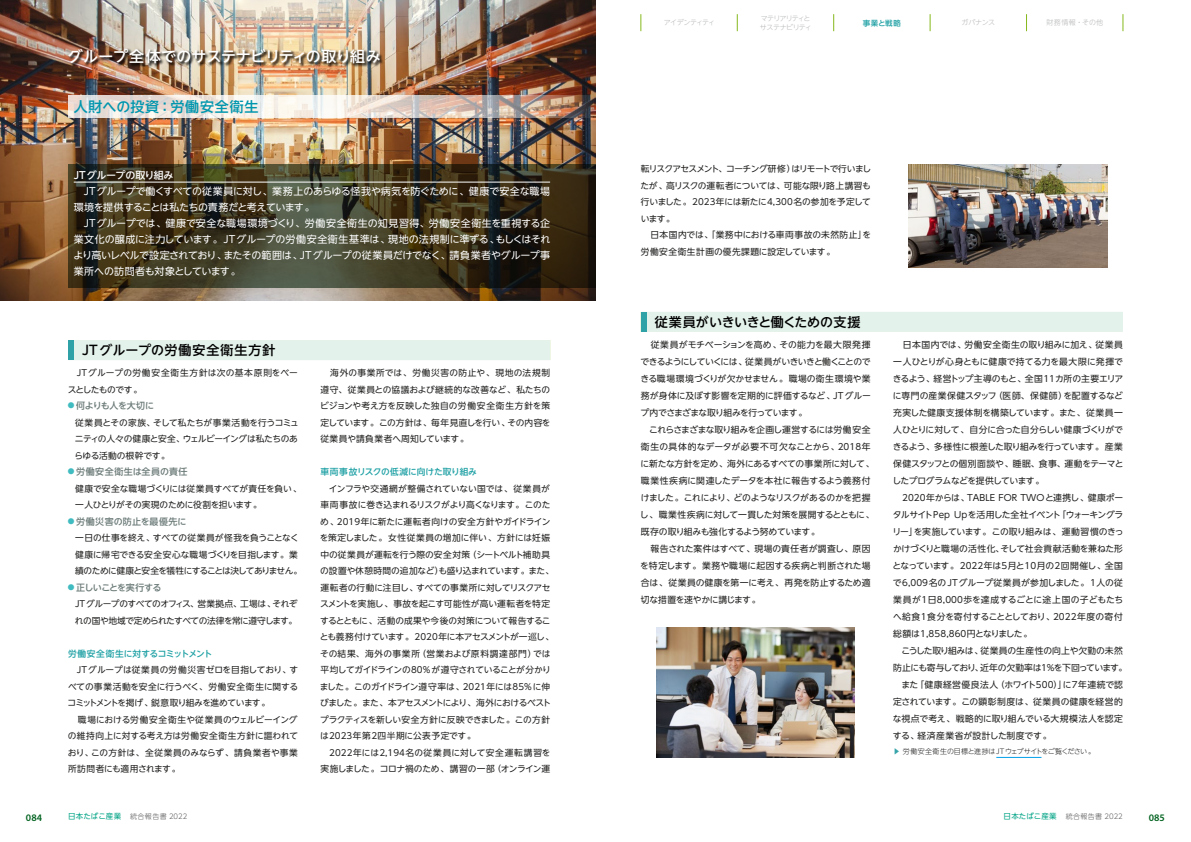
<style>
.page{position:relative;width:1191px;height:842px;background:#fff}
.page>*{position:absolute;margin:0;border:0;box-sizing:border-box;transform-origin:0 0}
.t1{font:500 15px "UD Shin Go NT Pro";letter-spacing:-.01em;color:#fff}
.t2{font:500 14px "UD Shin Go NT Pro";letter-spacing:.06em;color:#0096ae}
.t3{font:500 13px "UD Shin Go NT Pro";letter-spacing:-.02em;color:#000}
.t4{font:500 13px "UD Shin Go NT Pro";letter-spacing:.075em;color:#000}
.t5{font:10px/16px "UD Shin Go NT Pro";letter-spacing:-.02em;color:#fff}
.t6{font:500 10px "UD Shin Go NT Pro";letter-spacing:-.025em;color:#fff}
.t7{font:600 10px "Myriad Pro";color:#00621f}
.t8{font:500 9px "UD Shin Go NT Pro";letter-spacing:.06em;color:#697976}
.t9{font:500 9px "UD Shin Go NT Pro";letter-spacing:-.06em;color:#697976}
.t10{font:500 9px "UD Shin Go NT Pro";letter-spacing:-.035em;color:#697976}
.t11{font:8.8px/17px "UD Shin Go NT Pro";letter-spacing:-.02em;color:#1f1e1d}
.t12{font:8.7px/16.5px "UD Shin Go NT Pro";letter-spacing:-.015em;color:#1f1e1d}
.t13{font:8.7px/16.5px "UD Shin Go NT Pro";letter-spacing:-.035em;color:#1f1e1d}
.t14{font:8.7px/16.5px "UD Shin Go NT Pro";letter-spacing:-.05em;color:#1f1e1d}
.t15{font:8.7px/16.5px "UD Shin Go NT Pro";letter-spacing:.02em;color:#1f1e1d}
.t16{font:500 8.7px "UD Shin Go NT Pro";letter-spacing:-.01em;color:#1ea0a4}
.t17{font:500 8.7px "UD Shin Go NT Pro";letter-spacing:-.03em;color:#1ea0a4}
.t18{font:500 7.5px "UD Shin Go NT Pro";letter-spacing:.015em;color:#1ea0a4}
.t19{font:300 7px "UD Shin Go NT Pro";letter-spacing:.05em;color:#595757}
.t20{font:300 7px "UD Shin Go NT Pro";letter-spacing:-.015em;color:#1f1e1d}
.t21{font:300 7px "UD Shin Go NT Pro";letter-spacing:-.07em;color:#b5b6b6}
.t22{font:300 7px/9px "UD Shin Go NT Pro";letter-spacing:-.115em;color:#b5b6b6}
.s1{color:#36a4a9}
.s2{font-weight:400;font-size:7.5px;color:#00a385}
</style>
<div class="page">
<img style="left:0;top:0;width:595px;height:300px">
<hr style="left:996px;top:757px;width:45px;height:1px;background:#00a0e9">
<img style="left:656px;top:627px;width:199px;height:130px">
<div style="left:68px;top:340px;width:482px;height:20px;background:#e3f2eb"></div>
<div style="left:68px;top:340px;width:6px;height:20px;background:#2ea2a7"></div>
<div style="left:641px;top:312px;width:482px;height:20px;background:#e3f2eb"></div>
<div style="left:641px;top:312px;width:5px;height:20px;background:#2ea2a7"></div>
<svg style="left:68px;top:164px;width:527px;height:124px;background:#3b3520"></svg>
<hr style="left:74px;top:182px;width:476px;height:1px;background:#fff">
<img style="left:68px;top:95px;width:527px;height:23px">
<img style="left:908px;top:164px;width:199px;height:104px">
<div style="left:68px;top:48px;width:316px;height:20px;background:#000;opacity:.75"></div>
<svg style="left:640px;top:14px;width:1px;height:17px"></svg>
<svg style="left:737px;top:14px;width:1px;height:17px"></svg>
<svg style="left:833px;top:14px;width:1px;height:17px"></svg>
<svg style="left:929px;top:14px;width:1px;height:17px"></svg>
<svg style="left:1026px;top:14px;width:1px;height:17px"></svg>
<svg style="left:1122px;top:14px;width:1px;height:17px"></svg>
<h1 class="t1" style="left:68px;top:45px;width:314px">グループ全体でのサステナビリティの取り組み</h1>
<h2 class="t2" style="left:74px;top:96px;width:186px">人財への投資：労働安全衛生</h2>
<p class="t6" style="left:74px;top:167px;width:101px">JTグループの取り組み</p>
<p class="t5" style="left:73px;top:183px;width:478px;text-indent:10px">JTグループで働くすべての従業員に対し、業務上のあらゆる怪我や病気を防ぐために、健康で安全な職場環境を提供することは私たちの責務だと考えています。<br>　JTグループでは、健康で安全な職場環境づくり、労働安全衛生の知見習得、労働安全衛生を重視する企業文化の醸成に注力しています。JTグループの労働安全衛生基準は、現地の法規制に準ずる、もしくはそれより高いレベルで設定されており、またその範囲は、JTグループの従業員だけでなく、請負業者やグループ事業所への訪問者も対象としています。</p>
<h3 class="t4" style="left:82px;top:340px;width:195px">JTグループの労働安全衛生方針</h3>
<p class="t15" style="left:68px;top:364px;width:232px">　JTグループの労働安全衛生方針は次の基本原則をベースとしたものです。</p>
<p class="t10" style="left:68px;top:399px;width:87px"><sup>■</sup> 何よりも人を大切に</p>
<p class="t12" style="left:75px;top:414px;width:226px;text-align:justify">従業員とその家族、そして私たちが事業活動を行うコミュニティの人々の健康と安全、ウェルビーイングは私たちのあらゆる活動の根幹です。</p>
<p class="t8" style="left:68px;top:465px;width:121px"><sup>■</sup> 労働安全衛生は全員の責任</p>
<p class="t12" style="left:75px;top:480px;width:228px">健康で安全な職場づくりには従業員すべてが責任を負い、一人ひとりがその実現のために役割を担います。</p>
<p class="t8" style="left:68px;top:514px;width:120px"><sup>■</sup> 労働災害の防止を最優先に</p>
<p class="t13" style="left:75px;top:529px;width:229px">一日の仕事を終え、すべての従業員が怪我を負うことなく健康に帰宅できる安全安心な職場づくりを目指します。業績のために健康と安全を犠牲にすることは決してありません。</p>
<p class="t9" style="left:68px;top:580px;width:95px"><sup>■</sup> 正しいことを実行する</p>
<p class="t14" style="left:75px;top:595px;width:224px">JTグループのすべてのオフィス、営業拠点、工場は、それぞれの国や地域で定められたすべての法律を常に遵守します。</p>
<p class="t17" style="left:68px;top:646px;width:146px">労働安全衛生に対するコミットメント</p>
<p class="t12" style="left:68px;top:661px;width:232px">　JTグループは従業員の労働災害ゼロを目指しており、すべての事業活動を安全に行うべく、労働安全衛生に関するコミットメントを掲げ、鋭意取り組みを進めています。<br>　職場における労働安全衛生や従業員のウェルビーイングの維持向上に対する考え方は労働安全衛生方針に謳われており、この方針は、全従業員のみならず、請負業者や事業所訪問者にも適用されます。</p>
<p class="t12" style="left:320px;top:364px;width:232px;text-align:justify">　海外の事業所では、労働災害の防止や、現地の法規制遵守、従業員との協議および継続的な改善など、私たちのビジョンや考え方を反映した独自の労働安全衛生方針を策定しています。この方針は、毎年見直しを行い、その内容を従業員や請負業者へ周知しています。</p>
<p class="t16" style="left:320px;top:465px;width:158px">車両事故リスクの低減に向けた取り組み</p>
<p class="t12" style="left:320px;top:480px;width:236px">　インフラや交通網が整備されていない国では、従業員が車両事故に巻き込まれるリスクがより高くなります。このため、2019年に新たに運転者向けの安全方針やガイドラインを策定しました。女性従業員の増加に伴い、方針には妊娠中の従業員が運転を行う際の安全対策（シートベルト補助具の設置や休憩時間の追加など）も盛り込まれています。また、運転者の行動に注目し、すべての事業所に対してリスクアセスメントを実施し、事故を起こす可能性が高い運転者を特定するとともに、活動の成果や今後の対策について報告することも義務付けています。2020年に本アセスメントが一巡し、その結果、海外の事業所（営業および原料調達部門）では平均してガイドラインの80% が遵守されていることが分かりました。このガイドライン遵守率は、2021年には85%に伸びました。また、本アセスメントにより、海外におけるベストプラクティスを新しい安全方針に反映できました。この方針は2023年第2四半期に公表予定です。<br>　2022年には2,194名の従業員に対して安全運転講習を実施しました。コロナ禍のため、講習の一部（オンライン運</p>
<p class="t21" style="left:664px;top:17px;width:53px">アイデンティティ</p>
<p class="t22" style="left:760px;top:13px;width:54px">マテリアリティとサステナビリティ</p>
<p class="t18" style="left:863px;top:17px;width:39px">事業と戦略</p>
<p class="t21" style="left:961px;top:17px;width:35px">ガバナンス</p>
<p class="t21" style="left:1046px;top:17px;width:58px">財務情報・その他</p>
<p class="t12" style="left:640px;top:160px;width:232px">転リスクアセスメント、コーチング研修）はリモートで行いましたが、高リスクの運転者については、可能な限り路上講習も行いました。2023年には新たに4,300名の参加を予定しています。<br>　日本国内では、「業務中における車両事故の未然防止」を労働安全衛生計画の優先課題に設定しています。</p>
<h3 class="t3" style="left:655px;top:311px;width:207px">従業員がいきいきと働くための支援</h3>
<p class="t11" style="left:640px;top:336px;width:236px">　従業員がモチベーションを高め、その能力を最大限発揮できるようにしていくには、従業員がいきいきと働くことのできる職場環境づくりが欠かせません。職場の衛生環境や業務が身体に及ぼす影響を定期的に評価するなど、JTグループ内でさまざまな取り組みを行っています。<br>　これらさまざまな取り組みを企画し運営するには労働安全衛生の具体的なデータが必要不可欠なことから、2018年に新たな方針を定め、海外にあるすべての事業所に対して、職業性疾病に関連したデータを本社に報告するよう義務付けました。これにより、どのようなリスクがあるのかを把握し、職業性疾病に対して一貫した対策を展開するとともに、既存の取り組みも強化するよう努めています。<br>　報告された案件はすべて、現場の責任者が調査し、原因を特定します。業務や職場に起因する疾病と判断された場合は、従業員の健康を第一に考え、再発を防止するため適切な措置を速やかに講じます。</p>
<p class="t11" style="left:892px;top:336px;width:236px">　日本国内では、労働安全衛生の取り組みに加え、従業員一人ひとりが心身ともに健康で持てる力を最大限に発揮できるよう、経営トップ主導のもと、全国11カ所の主要エリアに専門の産業保健スタッフ（医師、保健師）を配置するなど充実した健康支援体制を構築しています。また、従業員一人ひとりに対して、自分に合った自分らしい健康づくりができるよう、多様性に根差した取り組みを行っています。産業保健スタッフとの個別面談や、睡眠、食事、運動をテーマとしたプログラムなどを提供しています。<br>　2020年からは、TABLE FOR TWOと連携し、健康ポータルサイトPep Upを活用した全社イベント「ウォーキングラリー」を実施しています。この取り組みは、運動習慣のきっかけづくりと職場の活性化、そして社会貢献活動を兼ねた形となっています。2022年は5月と10月の2回開催し、全国で6,009名のJTグループ従業員が参加しました。1人の従業員が1日8,000歩を達成するごとに途上国の子どもたちへ給食1食分を寄付することとしており、2022年度の寄付総額は1,858,860円となりました。<br>　こうした取り組みは、従業員の生産性の向上や欠勤の未然防止にも寄与しており、近年の欠勤率は1%を下回っています。　また「健康経営優良法人（ホワイト500）」に7年連続で認定されています。この顕彰制度は、従業員の健康を経営的な視点で考え、戦略的に取り組んでいる大規模法人を認定する、経済産業省が設計した制度です。</p>
<p class="t20" style="left:893px;top:746px;width:203px"><span class="s1">▶</span> 労働安全衛生の目標と進捗はJTウェブサイトをご覧ください。</p>
<p class="t7" style="left:26px;top:811px;width:18px">084</p>
<p class="t19" style="left:68px;top:811px;width:121px"><span class="s2">日本たばこ産業　</span>統合報告書 2022</p>
<p class="t19" style="left:1003px;top:811px;width:121px"><span class="s2">日本たばこ産業　</span>統合報告書 2022</p>
<p class="t7" style="left:1148px;top:811px;width:18px">085</p>
</div>
